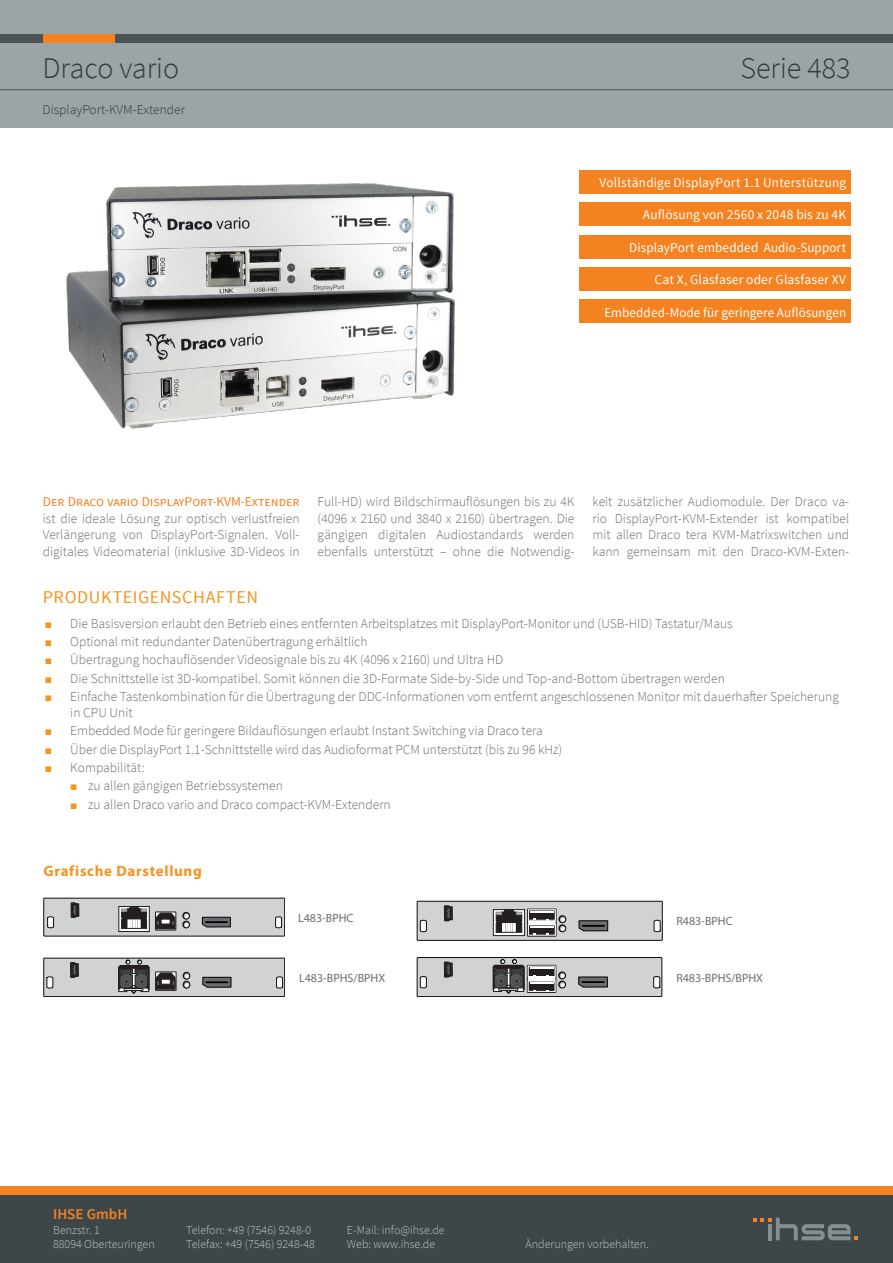
<style>
.page{position:relative;width:893px;height:1263px;background:#fff}
.page>*{position:absolute;margin:0;border:0;box-sizing:border-box;transform-origin:0 0}
.t1{font:300 30px "Source Sans Pro";color:#31393c}
.Überschrift_1{font:18px "Source Sans Pro";letter-spacing:.035em;color:#f7931d}
.Überschrift_1-2{font:700 15px "Myriad Pro";letter-spacing:.045em;color:#f7931d}
.t2{font:600 15px "Source Sans Pro";letter-spacing:.005em;color:#f58220}
.Text_Normal_1_8pt{font:300 13.5px/16.5px "Source Sans Pro";color:#6c6d70;text-align:justify}
.Überschrift_1-3{font:13.5px "Source Sans Pro";letter-spacing:.01em;color:#fff}
.t3{font:300 13.5px "Source Sans Pro";color:#31393c}
.t4{font:300 12px/14.4px "Source Sans Pro";color:#c0c5c6}
.Text_Normal_1_8pt-2{font:12px "Myriad Pro";color:#6c6d70}
.s1{font-weight:400;color:#f58220}
.s2{font-family:"Arial";font-weight:400;font-size:12px;color:#f7931d}
</style>
<div class="page">
<div style="left:0;top:0;width:893px;height:128px;background:#9ba4a6"></div>
<hr style="left:0;top:89px;width:893px;height:1px;background:#4d5455">
<div style="left:115px;top:34px;width:778px;height:9px;background:#4d5455"></div>
<div style="left:43px;top:34px;width:72px;height:9px;background:#f58220"></div>
<div style="left:0;top:34px;width:43px;height:9px;background:#4d5455"></div>
<div style="left:0;top:1195px;width:893px;height:68px;background:#3d474a"></div>
<svg style="left:753px;top:1217px;width:105px;height:23px"></svg>
<div style="left:0;top:1186px;width:893px;height:9px;background:#f58220"></div>
<div style="left:579px;top:170px;width:271px;height:23px;background:#f58220"></div>
<div style="left:579px;top:202px;width:271px;height:24px;background:#f58220"></div>
<div style="left:579px;top:235px;width:271px;height:24px;background:#f58220"></div>
<div style="left:579px;top:300px;width:271px;height:23px;background:#f58220"></div>
<div style="left:579px;top:267px;width:271px;height:24px;background:#f58220"></div>
<img style="left:66px;top:183px;width:389px;height:246px">
<div style="left:44px;top:898px;width:241px;height:38px;background:#d1d2d4"></div>
<div style="left:43px;top:898px;width:242px;height:38px;border:1px solid #0f0c12"></div>
<svg style="left:47px;top:916px;width:7px;height:13px"></svg>
<svg style="left:275px;top:916px;width:7px;height:12px"></svg>
<svg style="left:71px;top:898px;width:8px;height:38px"></svg>
<div style="left:155px;top:912px;width:21px;height:18px;border:1px solid #231f20"></div>
<svg style="left:156px;top:913px;width:19px;height:16px"></svg>
<div style="left:182px;top:912px;width:8px;height:7px;border:1px solid #0f0c12;border-radius:50%"></div>
<svg style="left:183px;top:912px;width:6px;height:16px"></svg>
<div style="left:182px;top:921px;width:8px;height:7px;border:1px solid #0f0c12;border-radius:50%"></div>
<svg style="left:201px;top:916px;width:30px;height:12px"></svg>
<hr style="left:206px;top:921px;width:21px;height:2px;background:#000001">
<svg style="left:118px;top:906px;width:32px;height:26px"></svg>
<div style="left:44px;top:958px;width:241px;height:38px;background:#d1d2d4"></div>
<div style="left:43px;top:958px;width:242px;height:39px;border:1px solid #0f0c12"></div>
<svg style="left:46px;top:977px;width:8px;height:12px"></svg>
<svg style="left:276px;top:976px;width:7px;height:12px"></svg>
<svg style="left:70px;top:958px;width:9px;height:39px"></svg>
<div style="left:155px;top:971px;width:21px;height:20px;border:1px solid #231f20"></div>
<svg style="left:156px;top:973px;width:19px;height:16px"></svg>
<svg style="left:118px;top:960px;width:31px;height:34px"></svg>
<svg style="left:183px;top:972px;width:7px;height:16px"></svg>
<div style="left:183px;top:981px;width:7px;height:7px;border:1px solid #0f0c12;border-radius:50%"></div>
<svg style="left:202px;top:976px;width:30px;height:12px"></svg>
<hr style="left:206px;top:981px;width:22px;height:2px;background:#000001">
<div style="left:417px;top:901px;width:245px;height:39px;background:#d1d2d4"></div>
<div style="left:417px;top:901px;width:246px;height:40px;border:1px solid #0f0c12"></div>
<svg style="left:419px;top:920px;width:8px;height:13px"></svg>
<svg style="left:653px;top:920px;width:8px;height:12px"></svg>
<svg style="left:444px;top:901px;width:9px;height:40px"></svg>
<svg style="left:578px;top:920px;width:31px;height:12px"></svg>
<hr style="left:583px;top:925px;width:21px;height:2px;background:#000001">
<svg style="left:493px;top:909px;width:73px;height:27px;background:#848384"></svg>
<div style="left:417px;top:957px;width:245px;height:39px;background:#d1d2d4"></div>
<div style="left:417px;top:957px;width:245px;height:40px;border:1px solid #0f0c12"></div>
<div style="left:527px;top:965px;width:29px;height:27px;background:#fff"></div>
<div style="left:527px;top:965px;width:29px;height:28px;border:1px solid #231f20"></div>
<div style="left:528px;top:981px;width:27px;height:11px;border:1px solid #fff"></div>
<div style="left:528px;top:966px;width:27px;height:10px;background:#231f20"></div>
<div style="left:528px;top:966px;width:27px;height:11px;border:1px solid #fff"></div>
<hr style="left:530px;top:967px;width:24px;height:2px;background:#fff">
<svg style="left:419px;top:976px;width:8px;height:13px"></svg>
<svg style="left:653px;top:976px;width:8px;height:12px"></svg>
<svg style="left:444px;top:957px;width:9px;height:40px"></svg>
<svg style="left:493px;top:959px;width:31px;height:34px"></svg>
<div style="left:558px;top:971px;width:8px;height:8px;border:1px solid #0f0c12;border-radius:50%"></div>
<svg style="left:530px;top:972px;width:36px;height:19px"></svg>
<div style="left:558px;top:981px;width:8px;height:7px;border:1px solid #0f0c12;border-radius:50%"></div>
<svg style="left:578px;top:976px;width:30px;height:12px"></svg>
<hr style="left:582px;top:981px;width:22px;height:2px;background:#000001">
<h1 class="t1" style="left:43px;top:50px;width:138px">Draco vario</h1>
<h1 class="t3" style="left:43px;top:101px;width:144px">DisplayPort-KVM-Extender</h1>
<h1 class="t1" style="left:740px;top:50px;width:112px">Serie 483</h1>
<p class="Überschrift_1-3" style="left:600px;top:174px;width:248px">Vollständige DisplayPort 1.1 Unterstützung</p>
<p class="Überschrift_1-3" style="left:643px;top:206px;width:205px">Auflösung von 2560 x 2048 bis zu 4K</p>
<p class="Überschrift_1-3" style="left:629px;top:239px;width:219px">DisplayPort embedded Audio-Support</p>
<p class="Überschrift_1-3" style="left:654px;top:271px;width:193px">Cat X, Glasfaser oder Glasfaser XV</p>
<p class="Überschrift_1-3" style="left:604px;top:304px;width:243px">Embedded-Mode für geringere Auflösungen</p>
<p class="Text_Normal_1_8pt" style="left:43px;top:493px;width:258px"><span class="s1">Der Draco vario DisplayPort-KVM-Extender </span>ist die ideale Lösung zur optisch verlustfreien Verlängerung von DisplayPort-Signalen. Voll&shy;digitales Videomaterial (inklusive 3D-Videos in</p>
<p class="Text_Normal_1_8pt" style="left:318px;top:493px;width:258px">Full-HD) wird Bildschirmauflösungen bis zu 4K (4096 x 2160 und 3840 x 2160) übertragen. Die gängigen digitalen Audiostandards werden ebenfalls unterstützt – ohne die Notwendig-</p>
<p class="Text_Normal_1_8pt" style="left:592px;top:493px;width:258px">keit zusätzlicher Audiomodule. Der Draco va&shy;rio DisplayPort-KVM-Extender ist kompatibel mit allen Draco tera KVM-Matrixswitchen und kann gemeinsam mit den Draco-KVM-Exten-</p>
<p class="Überschrift_1" style="left:43px;top:586px;width:217px">PRODUKTEIGENSCHAFTEN</p>
<p class="Text_Normal_1_8pt" style="left:45px;top:615px;width:689px"><span class="s2">■</span> Die Basisversion erlaubt den Betrieb eines entfernten Arbeitsplatzes mit DisplayPort-Monitor und (USB-HID) Tastatur/Maus</p>
<p class="Text_Normal_1_8pt" style="left:45px;top:633px;width:324px"><span class="s2">■</span> Optional mit redundanter Datenübertragung erhältlich</p>
<p class="Text_Normal_1_8pt" style="left:45px;top:652px;width:460px"><span class="s2">■</span> Übertragung hochauflösender Videosignale bis zu 4K (4096 x 2160) und Ultra HD</p>
<p class="Text_Normal_1_8pt" style="left:45px;top:670px;width:682px"><span class="s2">■</span> Die Schnittstelle ist 3D-kompatibel. Somit können die 3D-Formate Side-by-Side und Top-and-Bottom übertragen werden</p>
<p class="Text_Normal_1_8pt" style="left:70px;top:688px;width:770px;text-indent:-26px"><span class="s2">■</span> Einfache Tastenkombination für die Übertragung der DDC-Informationen vom entfernt angeschlossenen Monitor mit dauerhafter Speicherung in CPU Unit</p>
<p class="Text_Normal_1_8pt" style="left:45px;top:723px;width:500px"><span class="s2">■</span> Embedded Mode für geringere Bildauflösungen erlaubt Instant Switching via Draco tera</p>
<p class="Text_Normal_1_8pt" style="left:45px;top:741px;width:519px"><span class="s2">■</span> Über die DisplayPort 1.1-Schnittstelle wird das Audioformat PCM unterstützt (bis zu 96 kHz)</p>
<p class="Text_Normal_1_8pt" style="left:45px;top:759px;width:101px"><span class="s2">■</span> Kompabilität:</p>
<p class="Text_Normal_1_8pt" style="left:70px;top:778px;width:214px"><span class="s2">■</span> zu allen gängigen Betriebssystemen</p>
<p class="Text_Normal_1_8pt" style="left:70px;top:796px;width:322px"><span class="s2">■</span> zu allen Draco vario and Draco compact-KVM-Extendern</p>
<p class="Überschrift_1-2" style="left:43px;top:861px;width:160px">Grafische Darstellung</p>
<p class="Text_Normal_1_8pt-2" style="left:298px;top:910px;width:57px">L483-BPHC</p>
<p class="Text_Normal_1_8pt-2" style="left:299px;top:970px;width:88px">L483-BPHS/BPHX</p>
<p class="Text_Normal_1_8pt-2" style="left:676px;top:914px;width:58px">R483-BPHC</p>
<p class="Text_Normal_1_8pt-2" style="left:676px;top:970px;width:88px">R483-BPHS/BPHX</p>
<p class="t2" style="left:53px;top:1204px;width:76px">IHSE GmbH</p>
<p class="t4" style="left:53px;top:1222px;width:103px">Benzstr. 1<br>88094 Oberteuringen</p>
<p class="t4" style="left:186px;top:1222px;width:130px">Telefon: +49 (7546) 9248-0<br>Telefax: +49 (7546) 9248-48</p>
<p class="t4" style="left:347px;top:1222px;width:99px">E-Mail: info@ihse.de<br>Web: www.ihse.de</p>
<p class="t4" style="left:526px;top:1237px;width:125px">Änderungen vorbehalten.</p>
</div>
